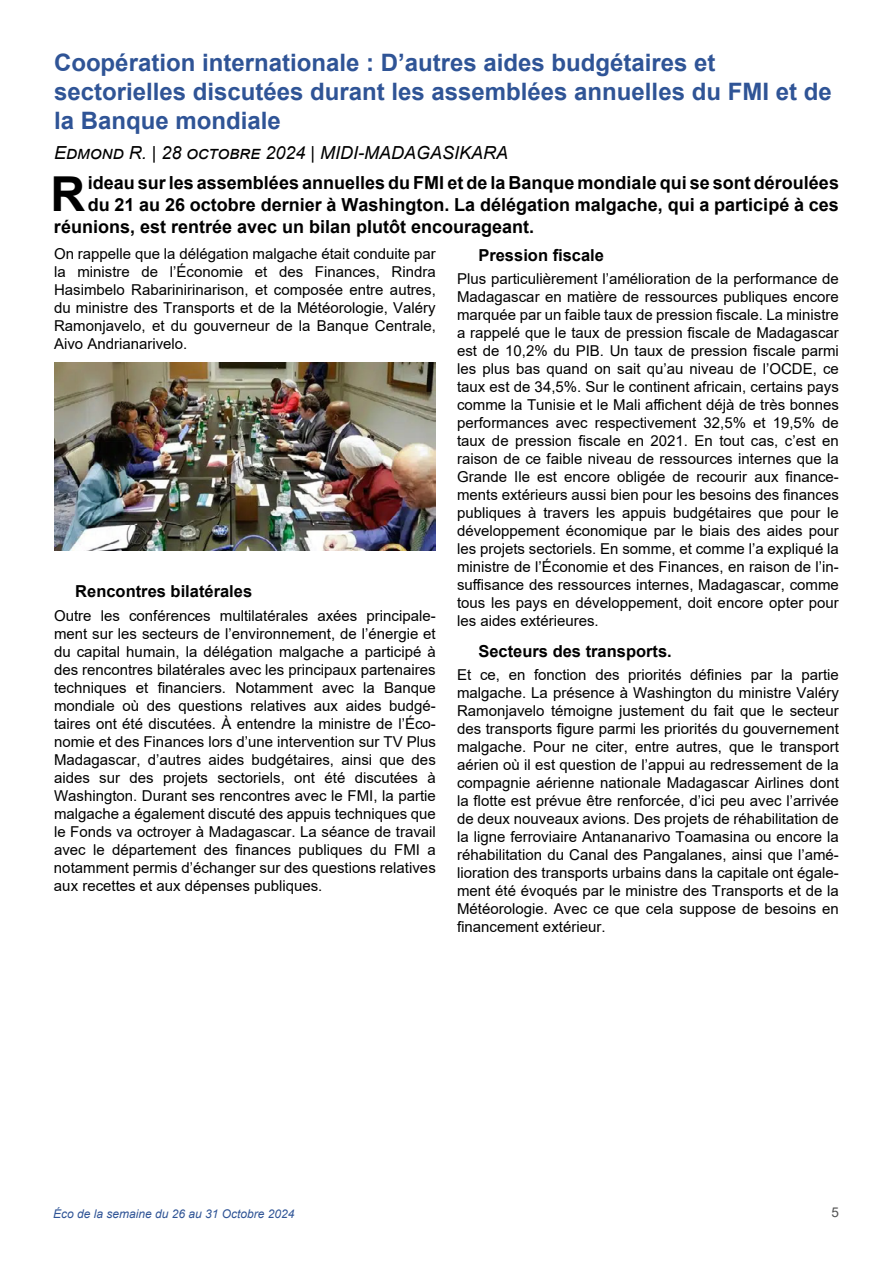
<style>
.page{position:relative;width:893px;height:1263px;background:#fff}
.page>*{position:absolute;margin:0;border:0;box-sizing:border-box;transform-origin:0 0}
.t1{font:700 48.15px "Arial";color:#000}
.t2{font:700 24px/28.8px "Arial";color:#2f5496}
.t3{font:700 18px "Arial";color:#000}
.t4{font:italic 18px "Arial";color:#000}
.t5{font:700 16.5px "Arial";color:#000}
.t6{font:15px/18px "Arial";color:#000;text-align:justify}
.t7{font:13.5px "Arial";color:#525252}
.t8{font:italic 12px "Arial";color:#2f5496}
</style>
<div class="page">
<img style="left:54px;top:363px;width:382px;height:187px">
<h2 class="t2" style="left:54px;top:49px;width:779px">Coopération internationale : D’autres aides budgétaires et sectorielles discutées durant les assemblées annuelles du FMI et de la Banque mondiale</h2>
<p class="t4" style="left:54px;top:141px;width:456px">Edmond R. | 28 octobre 2024 | MIDI-MADAGASIKARA</p>
<h1 class="t1" style="left:50px;top:160px;width:36px">R</h1>
<p class="t3" style="left:88px;top:170px;width:753px">ideau sur les assemblées annuelles du FMI et de la Banque mondiale qui se sont déroulées</p>
<p class="t3" style="left:88px;top:192px;width:753px">du 21 au 26 octobre dernier à Washington. La délégation malgache, qui a participé à ces</p>
<p class="t3" style="left:54px;top:213px;width:482px">réunions, est rentrée avec un bilan plutôt encourageant.</p>
<p class="t6" style="left:54px;top:245px;width:383px">On rappelle que la délégation malgache était conduite par la ministre de l’Économie et des Finances, Rindra Hasimbelo Rabarinirinarison, et composée entre autres, du ministre des Transports et de la Météorologie, Valéry Ramonjavelo, et du gouverneur de la Banque Centrale, Aivo Andrianarivelo.</p>
<p class="t5" style="left:478px;top:243px;width:127px">Pression fiscale</p>
<p class="t6" style="left:457px;top:270px;width:383px">Plus particulièrement l’amélioration de la performance de Madagascar en matière de ressources publiques encore marquée par un faible taux de pression fiscale. La ministre a rappelé que le taux de pression fiscale de Madagascar est de 10,2% du PIB. Un taux de pression fiscale parmi les plus bas quand on sait qu’au niveau de l’OCDE, ce taux est de 34,5%. Sur le continent africain, certains pays comme la Tunisie et le Mali affichent déjà de très bonnes performances avec respectivement 32,5% et 19,5% de taux de pression fiscale en 2021. En tout cas, c’est en raison de ce faible niveau de ressources internes que la Grande Ile est encore obligée de recourir aux finance&shy;ments extérieurs aussi bien pour les besoins des finances publiques à travers les appuis budgétaires que pour le développement économique par le biais des aides pour les projets sectoriels. En somme, et comme l’a expliqué la ministre de l’Économie et des Finances, en raison de l’in&shy;suffisance des ressources internes, Madagascar, comme tous les pays en développement, doit encore opter pour les aides extérieures.</p>
<p class="t5" style="left:478px;top:639px;width:195px">Secteurs des transports.</p>
<p class="t6" style="left:457px;top:665px;width:383px">Et ce, en fonction des priorités définies par la partie malgache. La présence à Washington du ministre Valéry Ramonjavelo témoigne justement du fait que le secteur des transports figure parmi les priorités du gouvernement malgache. Pour ne citer, entre autres, que le transport aérien où il est question de l’appui au redressement de la compagnie aérienne nationale Madagascar Airlines dont la flotte est prévue être renforcée, d’ici peu avec l’arrivée de deux nouveaux avions. Des projets de réhabilitation de la ligne ferroviaire Antananarivo Toamasina ou encore la réhabilitation du Canal des Pangalanes, ainsi que l’amé&shy;lioration des transports urbains dans la capitale ont égale&shy;ment été évoqués par le ministre des Transports et de la Météorologie. Avec ce que cela suppose de besoins en financement extérieur.</p>
<p class="t5" style="left:75px;top:580px;width:178px">Rencontres bilatérales</p>
<p class="t6" style="left:54px;top:606px;width:383px">Outre les conférences multilatérales axées principale&shy;ment sur les secteurs de l’environnement, de l’énergie et du capital humain, la délégation malgache a participé à des rencontres bilatérales avec les principaux partenaires techniques et financiers. Notamment avec la Banque mondiale où des questions relatives aux aides budgé&shy;taires ont été discutées. À entendre la ministre de l’Éco&shy;nomie et des Finances lors d’une intervention sur TV Plus Madagascar, d’autres aides budgétaires, ainsi que des aides sur des projets sectoriels, ont été discutées à Washington. Durant ses rencontres avec le FMI, la partie malgache a également discuté des appuis techniques que le Fonds va octroyer à Madagascar. La séance de travail avec le département des finances publiques du FMI a notamment permis d’échanger sur des questions relatives aux recettes et aux dépenses publiques.</p>
<p class="t8" style="left:53px;top:1205px;width:243px">Éco de la semaine du 26 au 31 Octobre 2024</p>
<p class="t7" style="left:831px;top:1203px;width:9px">5</p>
</div>
